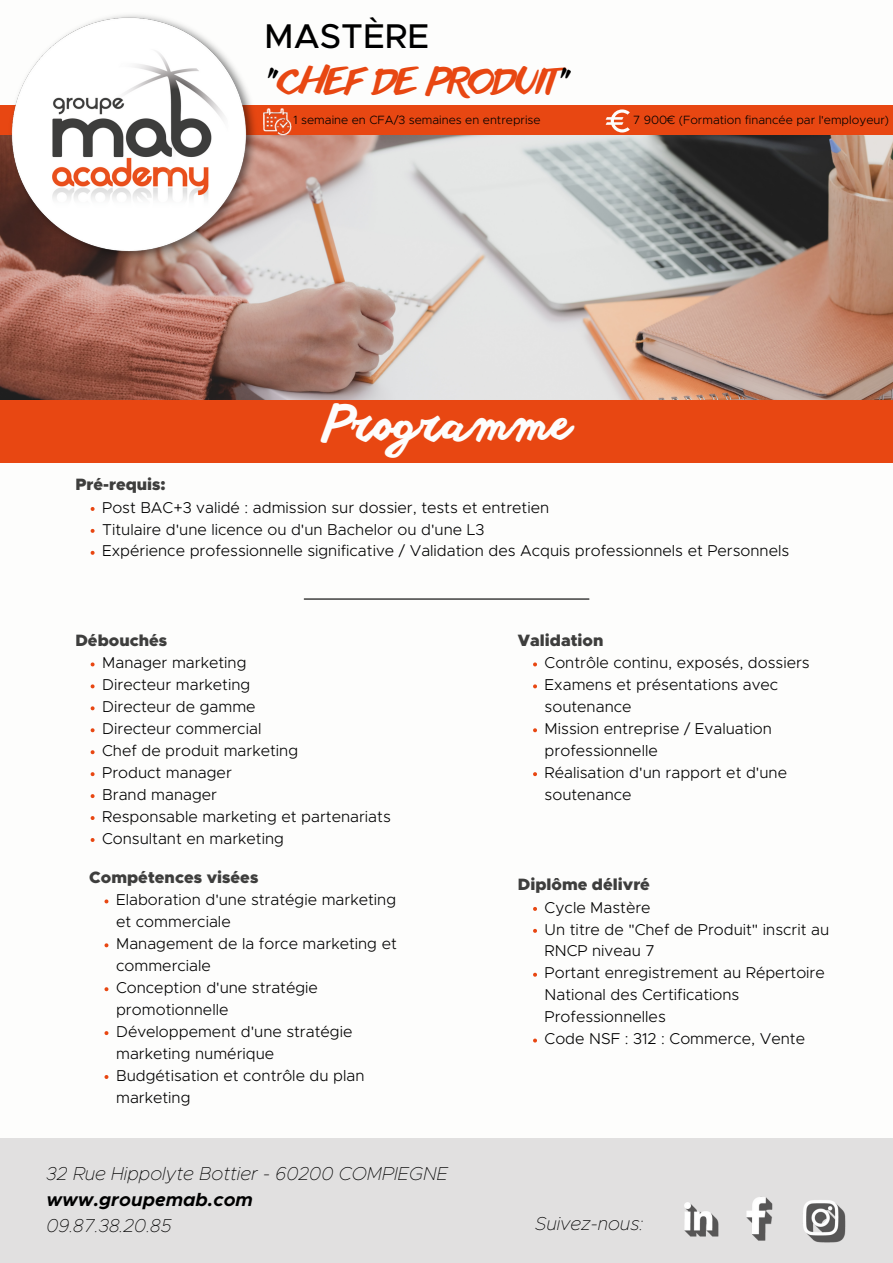
<style>
.page{position:relative;width:893px;height:1263px;background:#fff}
.page>*{position:absolute;margin:0;border:0;box-sizing:border-box;transform-origin:0 0}
.t1{font:45.75px "anothershabby";color:#fdfdfc}
.t2{font:34.5px "anothershabby";color:#e84712}
.t3{font:500 34.5px "Metropolis";color:#000}
.t4{font:italic 100 18.75px "Metropolis";color:#000}
.t5{font:italic 700 18.75px "Metropolis";color:#000}
.t6{font:900 16.5px "Metropolis";color:#3e3e3d}
.t7{font:300 15.75px/21.9px "Metropolis";color:#000}
.t8{font:300 12px "Metropolis";color:#000}
.s1{color:#000}
</style>
<div class="page">
<svg style="left:91px;top:507px;width:4px;height:4px"></svg>
<svg style="left:91px;top:529px;width:4px;height:4px"></svg>
<svg style="left:91px;top:551px;width:4px;height:4px"></svg>
<svg style="left:533px;top:662px;width:4px;height:4px"></svg>
<svg style="left:533px;top:684px;width:4px;height:4px"></svg>
<svg style="left:533px;top:728px;width:4px;height:4px"></svg>
<svg style="left:533px;top:772px;width:4px;height:4px"></svg>
<svg style="left:91px;top:662px;width:4px;height:4px"></svg>
<svg style="left:91px;top:684px;width:4px;height:4px"></svg>
<svg style="left:91px;top:706px;width:4px;height:4px"></svg>
<svg style="left:91px;top:728px;width:4px;height:4px"></svg>
<svg style="left:91px;top:750px;width:4px;height:4px"></svg>
<svg style="left:91px;top:772px;width:4px;height:4px"></svg>
<svg style="left:91px;top:794px;width:4px;height:4px"></svg>
<svg style="left:91px;top:816px;width:4px;height:4px"></svg>
<svg style="left:91px;top:838px;width:4px;height:4px"></svg>
<svg style="left:533px;top:907px;width:4px;height:4px"></svg>
<svg style="left:533px;top:929px;width:4px;height:4px"></svg>
<svg style="left:533px;top:973px;width:4px;height:4px"></svg>
<svg style="left:533px;top:1038px;width:4px;height:4px"></svg>
<svg style="left:104px;top:899px;width:4px;height:4px"></svg>
<svg style="left:104px;top:943px;width:4px;height:4px"></svg>
<svg style="left:104px;top:987px;width:4px;height:4px"></svg>
<svg style="left:104px;top:1031px;width:4px;height:4px"></svg>
<svg style="left:104px;top:1075px;width:4px;height:4px"></svg>
<div style="left:0;top:1138px;width:893px;height:125px;background:#e1e0e0"></div>
<img style="left:684px;top:1202px;width:35px;height:35px">
<img style="left:746px;top:1197px;width:27px;height:43px">
<img style="left:803px;top:1200px;width:43px;height:43px">
<div style="left:0;top:106px;width:892px;height:71px;background:#e84712"></div>
<div style="left:0;top:374px;width:892px;height:89px;background:#e84712"></div>
<img style="left:0;top:136px;width:892px;height:264px">
<img style="left:0;top:14px;width:264px;height:258px">
<hr style="left:304px;top:598px;width:285px;height:2px;background:#000">
<img style="left:259px;top:108px;width:35px;height:28px">
<svg style="left:605px;top:109px;width:25px;height:23px"></svg>
<p class="t3" style="left:264px;top:20px;width:167px">MASTÈRE</p>
<p class="t2" style="left:264px;top:62px;width:307px"><span class="s1">"</span>CHEF DE PRODUIT<span class="s1">"</span></p>
<p class="t8" style="left:294px;top:115px;width:248px">1 semaine en CFA/3 semaines en entreprise</p>
<p class="t8" style="left:633px;top:114px;width:257px">7 900€ (Formation financée par l'employeur)</p>
<p class="t6" style="left:75px;top:477px;width:92px">Pré-requis:</p>
<p class="t1" style="left:324px;top:397px;width:248px">Programme</p>
<p class="t7" style="left:102px;top:497px;width:448px">Post BAC+3 validé : admission sur dossier, tests et entretien</p>
<p class="t7" style="left:102px;top:519px;width:384px">Titulaire d'une licence ou d'un Bachelor ou d'une L3</p>
<p class="t7" style="left:102px;top:541px;width:688px">Expérience professionnelle significative / Validation des Acquis professionnels et Personnels</p>
<p class="t6" style="left:75px;top:632px;width:93px">Débouchés</p>
<p class="t7" style="left:102px;top:652px;width:146px">Manager marketing</p>
<p class="t7" style="left:102px;top:674px;width:150px">Directeur marketing</p>
<p class="t7" style="left:102px;top:696px;width:155px">Directeur de gamme</p>
<p class="t7" style="left:102px;top:718px;width:161px">Directeur commercial</p>
<p class="t7" style="left:102px;top:740px;width:197px">Chef de produit marketing</p>
<p class="t7" style="left:102px;top:762px;width:131px">Product manager</p>
<p class="t7" style="left:102px;top:784px;width:116px">Brand manager</p>
<p class="t7" style="left:102px;top:806px;width:290px">Responsable marketing et partenariats</p>
<p class="t7" style="left:102px;top:828px;width:183px">Consultant en marketing</p>
<p class="t6" style="left:89px;top:869px;width:170px">Compétences visées</p>
<p class="t7" style="left:116px;top:889px;width:281px">Elaboration d'une stratégie marketing et commerciale</p>
<p class="t7" style="left:116px;top:933px;width:282px">Management de la force marketing et commerciale</p>
<p class="t7" style="left:116px;top:977px;width:203px">Conception d'une stratégie promotionnelle</p>
<p class="t7" style="left:116px;top:1021px;width:238px">Développement d'une stratégie marketing numérique</p>
<p class="t7" style="left:116px;top:1065px;width:250px">Budgétisation et contrôle du plan marketing</p>
<p class="t4" style="left:46px;top:1165px;width:403px">32 Rue Hippolyte Bottier - 60200 COMPIEGNE</p>
<p class="t5" style="left:46px;top:1191px;width:208px">www.groupemab.com</p>
<p class="t4" style="left:46px;top:1217px;width:127px">09.87.38.20.85</p>
<p class="t6" style="left:518px;top:632px;width:87px">Validation</p>
<p class="t7" style="left:544px;top:652px;width:266px">Contrôle continu, exposés, dossiers</p>
<p class="t7" style="left:544px;top:674px;width:235px">Examens et présentations avec soutenance</p>
<p class="t7" style="left:544px;top:718px;width:229px">Mission entreprise / Evaluation professionnelle</p>
<p class="t7" style="left:544px;top:762px;width:244px">Réalisation d'un rapport et d'une soutenance</p>
<p class="t6" style="left:518px;top:877px;width:134px">Diplôme délivré</p>
<p class="t7" style="left:544px;top:897px;width:107px">Cycle Mastère</p>
<p class="t7" style="left:544px;top:919px;width:286px">Un titre de "Chef de Produit" inscrit au<br>RNCP niveau 7</p>
<p class="t7" style="left:544px;top:963px;width:282px">Portant enregistrement au Répertoire<br>National des Certifications<br>Professionnelles</p>
<p class="t7" style="left:544px;top:1028px;width:262px">Code NSF : 312 : Commerce, Vente</p>
<p class="t4" style="left:535px;top:1215px;width:110px">Suivez-nous:</p>
</div>
